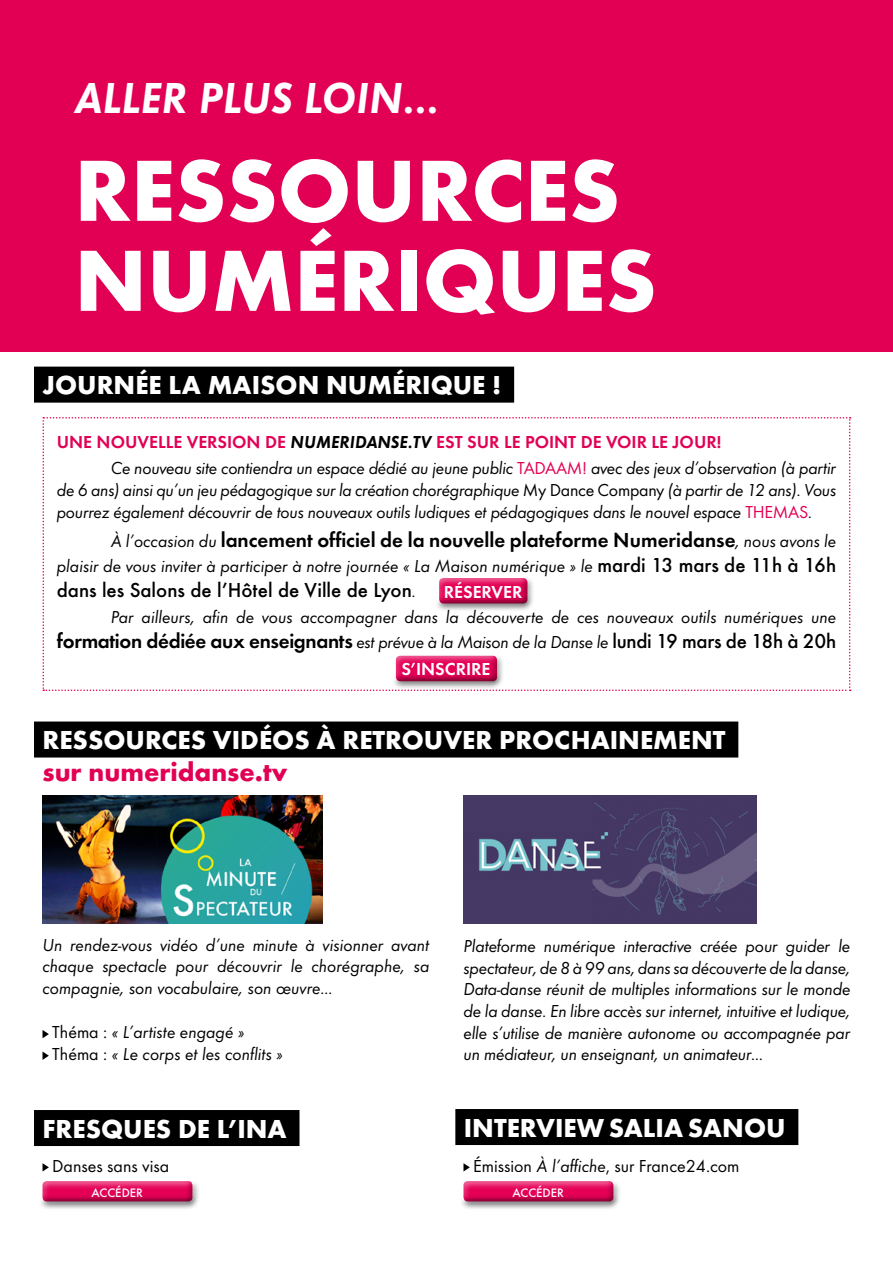
<style>
.page{position:relative;width:893px;height:1263px;background:#fff}
.page>*{position:absolute;margin:0;border:0;box-sizing:border-box;transform-origin:0 0}
.t1{font:700 90px/90px "Futura T";color:#fff}
.t2{font:italic 600 45px "Futura T";color:#fff}
.t3{font:700 27px "Futura T";color:#fff}
.t4{font:700 27px "Futura T";color:#e20054}
.t5{font:600 21px "Futura T";color:#000}
.t6{font:500 21px "Futura T";color:#000}
.t7{font:italic 18px/21.6px "Futura T";letter-spacing:-.01em;color:#000}
.t8{font:18px "Futura T";color:#000}
.t9{font:600 18px "Futura T";color:#fff}
.t10{font:500 12.75px "Futura T";color:#fff}
.s1{font-weight:600;font-style:normal;color:#e20054}
.s2{font-weight:600}
.s3{font-style:normal;color:#e20054}
.s4{font-style:normal}
.s5{font-weight:400;font-style:italic;font-size:18px}
.s6{font-weight:500;font-style:normal;font-size:21px}
.s7{font-weight:500}
.s8{font-style:italic}
</style>
<div class="page">
<div style="left:0;top:0;width:893px;height:351px;background:#e20054"></div>
<img style="left:43px;top:796px;width:279px;height:127px">
<img style="left:463px;top:796px;width:293px;height:127px">
<svg style="left:43px;top:417px;width:808px;height:274px"></svg>
<div style="left:387px;top:647px;width:115px;height:35px;background:#fff"></div>
<div style="left:391px;top:653px;width:115px;height:38px;background:#000;opacity:.75"></div>
<svg style="left:43px;top:1163px;width:6px;height:8px"></svg>
<div style="left:38px;top:1179px;width:163px;height:31px;background:#000;opacity:.75"></div>
<div style="left:34px;top:1110px;width:265px;height:36px;background:#000"></div>
<div style="left:34px;top:721px;width:704px;height:36px;background:#000"></div>
<div style="left:34px;top:367px;width:480px;height:36px;background:#000"></div>
<svg style="left:463px;top:1163px;width:7px;height:8px"></svg>
<div style="left:458px;top:1179px;width:164px;height:31px;background:#000;opacity:.75"></div>
<div style="left:455px;top:1109px;width:343px;height:36px;background:#000"></div>
<svg style="left:43px;top:1030px;width:6px;height:8px"></svg>
<svg style="left:43px;top:1052px;width:6px;height:8px"></svg>
<h2 class="t2" style="left:74px;top:72px;width:366px">ALLER PLUS LOIN...</h2>
<h1 class="t1" style="left:74px;top:145px;width:584px">RESSOURCES<br>NUMÉRIQUES</h1>
<h3 class="t3" style="left:43px;top:369px;width:460px">JOURNÉE LA MAISON NUMÉRIQUE !</h3>
<p class="t7" style="left:111px;top:429px;width:727px;line-height:25.8px;text-indent:-54px"><span class="s1">UNE NOUVELLE VERSION DE</span> <span class="s2">NUMERIDANSE.TV</span> <span class="s1">EST SUR LE POINT DE VOIR LE JOUR!<br></span>Ce nouveau site contiendra un espace dédié au jeune public <span class="s3">TADAAM!</span> avec des jeux d’observation (à partir</p>
<p class="t7" style="left:57px;top:479px;width:781px">de 6 ans) ainsi qu’un jeu pédagogique sur la création chorégraphique <span class="s4">My Dance Company</span> (à partir de 12 ans). Vous pourrez également découvrir de tous nouveaux outils ludiques et pédagogiques dans le nouvel espace <span class="s3">THEMAS</span>.</p>
<p class="t5" style="left:111px;top:527px;width:727px"><span class="s5">À l’occasion du</span> lancement officiel de la nouvelle plateforme Numeridanse<span class="s5">, nous avons le</span></p>
<p class="t7" style="left:57px;top:555px;width:781px">plaisir de vous inviter à participer à notre journée « La Maison numérique » le <span class="s6">mardi 13 mars de 11h à 16h</span></p>
<p class="t6" style="left:57px;top:578px;width:361px">dans les Salons de l’Hôtel de Ville de Lyon<span class="s5">.</span></p>
<p class="t9" style="left:444px;top:581px;width:80px">RÉSERVER</p>
<p class="t7" style="left:111px;top:606px;width:727px">Par ailleurs, afin de vous accompagner dans la découverte de ces nouveaux outils numériques une</p>
<p class="t5" style="left:57px;top:629px;width:781px">formation dédiée aux enseignants <span class="s5">est prévue à la Maison de la Danse le</span> <span class="s7">lundi 19 mars de 18h à 20h</span></p>
<p class="t9" style="left:401px;top:659px;width:91px">S’INSCRIRE</p>
<h3 class="t3" style="left:43px;top:724px;width:685px">RESSOURCES VIDÉOS À RETROUVER PROCHAINEMENT</h3>
<h3 class="t4" style="left:43px;top:756px;width:246px">sur numeridanse.tv</h3>
<p class="t7" style="left:43px;top:934px;width:388px;text-align:justify">Un rendez-vous vidéo d’une minute à visionner avant chaque spectacle pour découvrir le chorégraphe, sa compagnie, son vocabulaire, son œuvre…</p>
<p class="t7" style="left:463px;top:935px;width:389px;text-align:justify">Plateforme numérique interactive créée pour guider le spectateur, de 8 à 99 ans, dans sa découverte de la danse, Data-danse réunit de multiples informations sur le monde de la danse. En libre accès sur internet, intuitive et ludique, elle s’utilise de manière autonome ou accompagnée par un médiateur, un enseignant, un animateur…</p>
<p class="t7" style="left:52px;top:1021px;width:232px"><span class="s4">Théma :</span> « L’artiste engagé »<br><span class="s4">Théma :</span> « Le corps et les conflits »</p>
<h3 class="t3" style="left:43px;top:1112px;width:246px">FRESQUES DE L’INA</h3>
<p class="t8" style="left:52px;top:1155px;width:119px">Danses sans visa</p>
<p class="t10" style="left:92px;top:1185px;width:53px">ACCÉDER</p>
<h3 class="t3" style="left:464px;top:1111px;width:323px">INTERVIEW SALIA SANOU</h3>
<p class="t8" style="left:473px;top:1155px;width:268px">Émission <span class="s8">À l’affiche</span>, sur France24.com</p>
<p class="t10" style="left:512px;top:1185px;width:53px">ACCÉDER</p>
</div>
